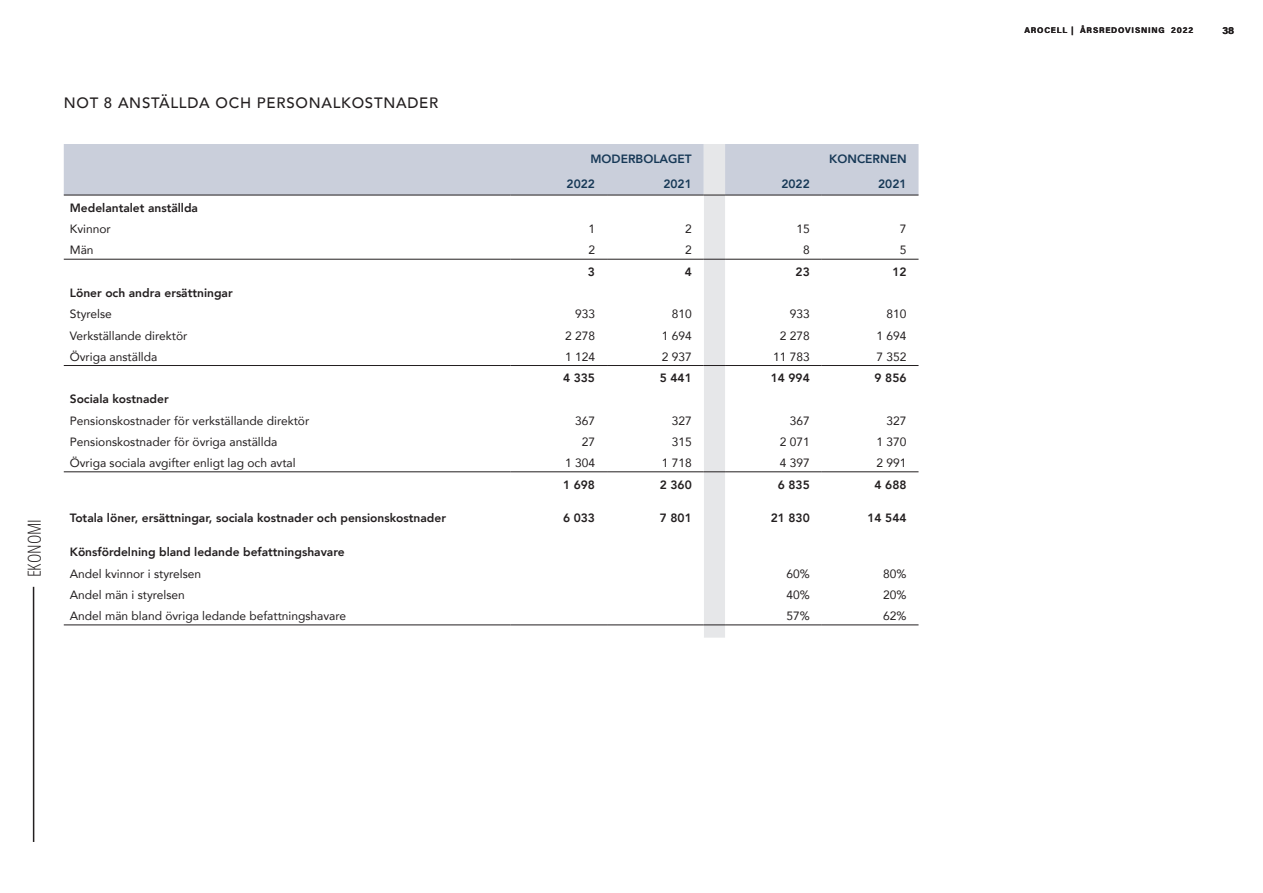
<style>
.page{position:relative;width:1263px;height:893px;background:#fff}
.page>*{position:absolute;margin:0;border:0;box-sizing:border-box;transform-origin:0 0}
.t1{font:300 condensed 18px "Open Sans";color:#231f20}
.Highlighted{font:500 15px "Avenir";letter-spacing:.05em;color:#231f20}
.Content___Left{font:12px "Avenir";color:#231f20}
.Content___Left-2{font:800 12px "Avenir";color:#231f20}
.Content___Right{font:12px "Avenir";color:#231f20}
.Content___Right_Bold{font:800 12px "Avenir";color:#231f20}
.Table_Header_Right{font:800 12px "Avenir";color:#163856}
.t2{font:700 10.35px "Acumin Pro";color:#231f20}
.t3{font:700 8.25px "Acumin Pro";letter-spacing:.1em;color:#231f20}
</style>
<div class="page">
<hr style="left:33px;top:587px;width:1px;height:255px;background:#231f20">
<svg style="left:64px;top:144px;width:854px;height:494px"></svg>
<hr style="left:725px;top:195px;width:97px;height:1px;background:#231f20">
<hr style="left:822px;top:195px;width:96px;height:1px;background:#231f20">
<h1 class="t1" style="left:22px;top:577px;width:60px;rotate:-90deg">EKONOMI</h1>
<p class="Highlighted" style="left:64px;top:89px;width:376px">NOT 8 ANSTÄLLDA OCH PERSONALKOSTNADER</p>
<p class="Table_Header_Right" style="left:590px;top:149px;width:103px">MODERBOLAGET</p>
<p class="Table_Header_Right" style="left:829px;top:149px;width:79px">KONCERNEN</p>
<p class="Table_Header_Right" style="left:567px;top:175px;width:30px">2022</p>
<p class="Table_Header_Right" style="left:663px;top:175px;width:30px">2021</p>
<p class="Table_Header_Right" style="left:781px;top:175px;width:30px">2022</p>
<p class="Table_Header_Right" style="left:878px;top:175px;width:30px">2021</p>
<p class="Content___Left-2" style="left:70px;top:199px;width:130px">Medelantalet anställda</p>
<p class="Content___Left" style="left:70px;top:219px;width:42px">Kvinnor</p>
<p class="Content___Right" style="left:588px;top:219px;width:8px">1</p>
<p class="Content___Right" style="left:685px;top:219px;width:8px">2</p>
<p class="Content___Right" style="left:796px;top:219px;width:15px">15</p>
<p class="Content___Right" style="left:900px;top:219px;width:8px">7</p>
<p class="Content___Left" style="left:70px;top:241px;width:25px">Män</p>
<p class="Content___Right" style="left:588px;top:241px;width:8px">2</p>
<p class="Content___Right" style="left:685px;top:241px;width:8px">2</p>
<p class="Content___Right" style="left:803px;top:241px;width:8px">8</p>
<p class="Content___Right" style="left:900px;top:241px;width:8px">5</p>
<p class="Content___Right_Bold" style="left:588px;top:262px;width:9px">3</p>
<p class="Content___Right_Bold" style="left:685px;top:262px;width:9px">4</p>
<p class="Content___Right_Bold" style="left:795px;top:262px;width:16px">23</p>
<p class="Content___Right_Bold" style="left:892px;top:262px;width:16px">12</p>
<p class="Content___Left-2" style="left:70px;top:284px;width:164px">Löner och andra ersättningar</p>
<p class="Content___Left" style="left:70px;top:305px;width:44px">Styrelse</p>
<p class="Content___Right" style="left:575px;top:305px;width:22px">933</p>
<p class="Content___Right" style="left:672px;top:305px;width:22px">810</p>
<p class="Content___Right" style="left:790px;top:305px;width:22px">933</p>
<p class="Content___Right" style="left:886px;top:305px;width:22px">810</p>
<p class="Content___Left" style="left:70px;top:326px;width:119px">Verkställande direktör</p>
<p class="Content___Right" style="left:565px;top:326px;width:32px">2 278</p>
<p class="Content___Right" style="left:662px;top:326px;width:32px">1 694</p>
<p class="Content___Right" style="left:780px;top:326px;width:32px">2 278</p>
<p class="Content___Right" style="left:876px;top:326px;width:32px">1 694</p>
<p class="Content___Left" style="left:70px;top:347px;width:89px">Övriga anställda</p>
<p class="Content___Right" style="left:565px;top:347px;width:32px">1 124</p>
<p class="Content___Right" style="left:662px;top:347px;width:32px">2 937</p>
<p class="Content___Right" style="left:773px;top:347px;width:38px">11 783</p>
<p class="Content___Right" style="left:876px;top:347px;width:32px">7 352</p>
<p class="Content___Right_Bold" style="left:563px;top:369px;width:33px">4 335</p>
<p class="Content___Right_Bold" style="left:660px;top:369px;width:33px">5 441</p>
<p class="Content___Right_Bold" style="left:771px;top:369px;width:41px">14 994</p>
<p class="Content___Right_Bold" style="left:874px;top:369px;width:33px">9 856</p>
<p class="Content___Left-2" style="left:70px;top:390px;width:100px">Sociala kostnader</p>
<p class="Content___Left" style="left:70px;top:411px;width:241px">Pensionskostnader för verkställande direktör</p>
<p class="Content___Right" style="left:575px;top:411px;width:22px">367</p>
<p class="Content___Right" style="left:672px;top:411px;width:22px">327</p>
<p class="Content___Right" style="left:790px;top:411px;width:22px">367</p>
<p class="Content___Right" style="left:886px;top:411px;width:22px">327</p>
<p class="Content___Left" style="left:70px;top:432px;width:209px">Pensionskostnader för övriga anställda</p>
<p class="Content___Right" style="left:582px;top:432px;width:15px">27</p>
<p class="Content___Right" style="left:672px;top:432px;width:22px">315</p>
<p class="Content___Right" style="left:780px;top:432px;width:32px">2 071</p>
<p class="Content___Right" style="left:876px;top:432px;width:32px">1 370</p>
<p class="Content___Left" style="left:70px;top:453px;width:227px">Övriga sociala avgifter enligt lag och avtal</p>
<p class="Content___Right" style="left:565px;top:453px;width:32px">1 304</p>
<p class="Content___Right" style="left:662px;top:453px;width:32px">1 718</p>
<p class="Content___Right" style="left:780px;top:453px;width:32px">4 397</p>
<p class="Content___Right" style="left:876px;top:453px;width:32px">2 991</p>
<p class="Content___Right_Bold" style="left:563px;top:475px;width:33px">1 698</p>
<p class="Content___Right_Bold" style="left:660px;top:475px;width:33px">2 360</p>
<p class="Content___Right_Bold" style="left:778px;top:475px;width:33px">6 835</p>
<p class="Content___Right_Bold" style="left:874px;top:475px;width:33px">4 688</p>
<p class="Content___Left-2" style="left:70px;top:509px;width:378px">Totala löner, ersättningar, sociala kostnader och pensionskostnader</p>
<p class="Content___Right_Bold" style="left:563px;top:509px;width:33px">6 033</p>
<p class="Content___Right_Bold" style="left:660px;top:509px;width:33px">7 801</p>
<p class="Content___Right_Bold" style="left:771px;top:509px;width:41px">21 830</p>
<p class="Content___Right_Bold" style="left:867px;top:509px;width:41px">14 544</p>
<p class="Content___Left-2" style="left:70px;top:543px;width:276px">Könsfördelning bland ledande befattningshavare</p>
<p class="Content___Left" style="left:70px;top:564px;width:133px">Andel kvinnor i styrelsen</p>
<p class="Content___Right" style="left:786px;top:564px;width:25px">60%</p>
<p class="Content___Right" style="left:883px;top:564px;width:25px">80%</p>
<p class="Content___Left" style="left:70px;top:585px;width:117px">Andel män i styrelsen</p>
<p class="Content___Right" style="left:786px;top:585px;width:25px">40%</p>
<p class="Content___Right" style="left:883px;top:585px;width:25px">20%</p>
<p class="Content___Left" style="left:70px;top:606px;width:278px">Andel män bland övriga ledande befattningshavare</p>
<p class="Content___Right" style="left:786px;top:606px;width:25px">57%</p>
<p class="Content___Right" style="left:883px;top:606px;width:25px">62%</p>
<p class="t3" style="left:1024px;top:24px;width:170px">AROCELL | ÅRSREDOVISNING 2022</p>
<p class="t2" style="left:1222px;top:23px;width:13px">38</p>
</div>
